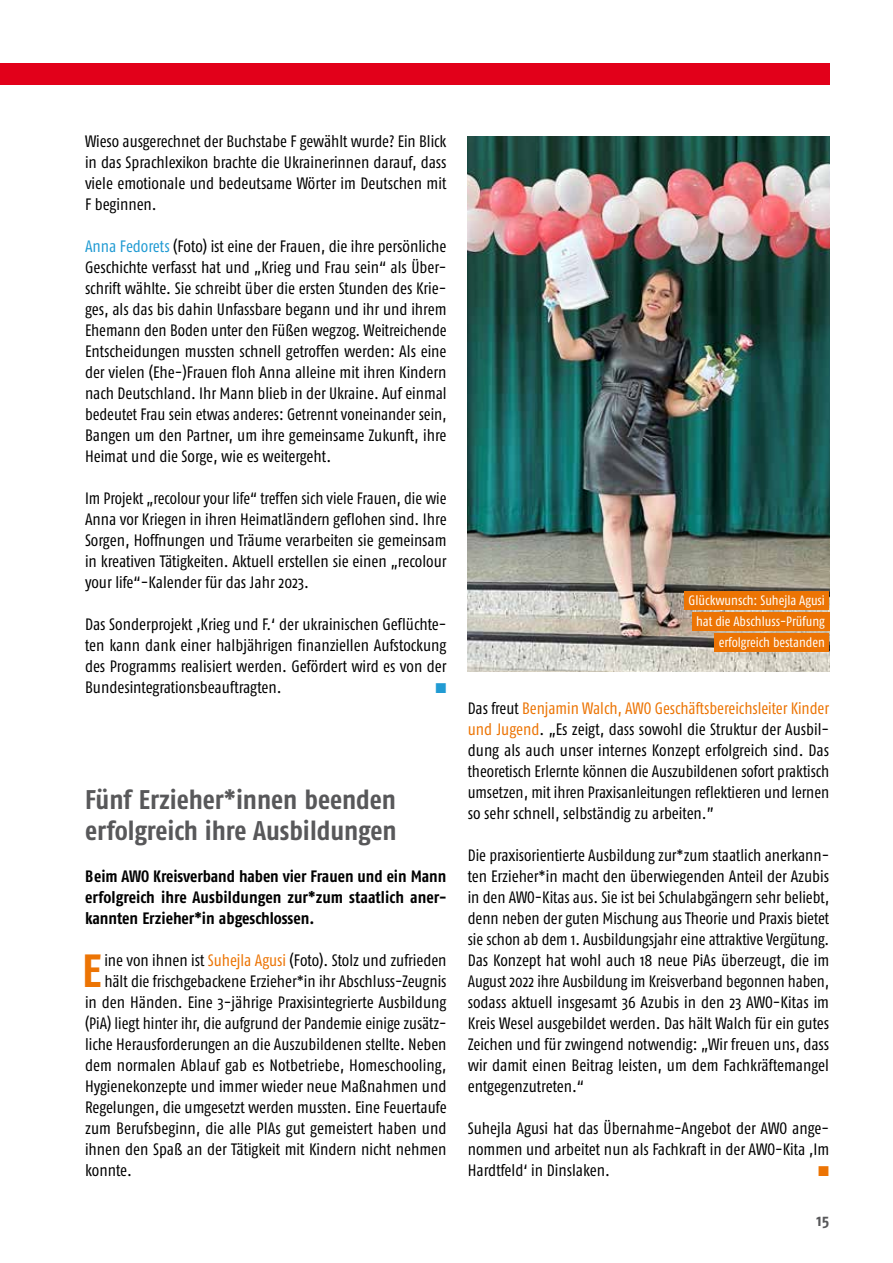
<style>
.page{position:relative;width:893px;height:1263px;background:#fff}
.page>*{position:absolute;margin:0;border:0;box-sizing:border-box;transform-origin:0 0}
.t1{font:700 46.5px "Fago Co";color:#ec7404}
.t2{font:700 27px/31.5px "Fago Co";color:#58585a}
.t3{font:16.5px/21px "Fago Co";color:#000;text-align:justify}
.t4{font:700 16.5px/21px "Fago Co";color:#000;text-align:justify}
.t5{font:700 16.5px "Fago Co";color:#58585a}
.t6{font:16.5px "European Pi Three";color:#219bd3}
.t7{font:16.5px "European Pi Three";color:#ec7404}
.t8{font:13.5px "Fago Co";letter-spacing:-.005em;color:#fff}
.s1{color:#219bd3}
.s2{color:#ec7404}
</style>
<div class="page">
<div style="left:0;top:63px;width:829px;height:21px;background:#e2001a"></div>
<img style="left:468px;top:136px;width:361px;height:536px">
<div style="left:714px;top:633px;width:115px;height:18px;background:#ec7404"></div>
<div style="left:692px;top:612px;width:137px;height:18px;background:#ec7404"></div>
<div style="left:684px;top:591px;width:145px;height:18px;background:#ec7404"></div>
<p class="t3" style="left:85px;top:131px;width:363px">Wieso ausgerechnet der Buchstabe F gewählt wurde? Ein Blick in das Sprachlexikon brachte die Ukrainerinnen darauf, dass viele emotionale und bedeutsame Wörter im Deutschen mit F beginnen.</p>
<p class="t3" style="left:85px;top:236px;width:363px"><span class="s1">Anna Fedorets</span> (Foto) ist eine der Frauen, die ihre persönliche Geschichte verfasst hat und „Krieg und Frau sein“ als Über&shy;schrift wählte. Sie schreibt über die ersten Stunden des Krie&shy;ges, als das bis dahin Unfassbare begann und ihr und ihrem Ehemann den Boden unter den Füßen wegzog. Weitreichende Entscheidungen mussten schnell getroffen werden: Als eine der vielen (Ehe-)Frauen floh Anna alleine mit ihren Kindern nach Deutschland. Ihr Mann blieb in der Ukraine. Auf einmal bedeutet Frau sein etwas anderes: Getrennt voneinander sein, Bangen um den Partner, um ihre gemeinsame Zukunft, ihre Heimat und die Sorge, wie es weitergeht.</p>
<p class="t3" style="left:85px;top:488px;width:363px">Im Projekt „recolour your life“ treffen sich viele Frauen, die wie Anna vor Kriegen in ihren Heimatländern geflohen sind. Ihre Sorgen, Hoffnungen und Träume verarbeiten sie gemeinsam in kreativen Tätigkeiten. Aktuell erstellen sie einen „recolour your life“-Kalender für das Jahr 2023.</p>
<p class="t3" style="left:85px;top:614px;width:363px">Das Sonderprojekt ‚Krieg und F.‘ der ukrainischen Geflüchte&shy;ten kann dank einer halbjährigen finanziellen Aufstockung des Programms realisiert werden. Gefördert wird es von der Bundesintegrationsbeauftragten.</p>
<p class="t6" style="left:435px;top:677px;width:12px">K</p>
<h2 class="t2" style="left:85px;top:783px;width:313px">Fünf Erzieher*innen beenden erfolgreich ihre Ausbildungen</h2>
<p class="t4" style="left:85px;top:866px;width:363px">Beim AWO Kreisverband haben vier Frauen und ein Mann erfolgreich ihre Ausbildungen zur*zum staatlich aner&shy;kannten Erzieher*in abgeschlossen.</p>
<h1 class="t1" style="left:82px;top:944px;width:21px">E</h1>
<p class="t3" style="left:104px;top:950px;width:344px">ine von ihnen ist <span class="s2">Suhejla Agusi</span> (Foto). Stolz und zufrieden</p>
<p class="t3" style="left:104px;top:971px;width:344px">hält die frischgebackene Erzieher*in ihr Abschluss-Zeugnis</p>
<p class="t3" style="left:85px;top:992px;width:363px">in den Händen. Eine 3-jährige Praxisintegrierte Ausbildung</p>
<p class="t3" style="left:85px;top:1013px;width:363px">(PiA) liegt hinter ihr, die aufgrund der Pandemie einige zusätz-</p>
<p class="t3" style="left:85px;top:1034px;width:363px">liche Herausforderungen an die Auszubildenen stellte. Neben</p>
<p class="t3" style="left:85px;top:1055px;width:363px">dem normalen Ablauf gab es Notbetriebe, Homeschooling,</p>
<p class="t3" style="left:85px;top:1076px;width:363px">Hygienekonzepte und immer wieder neue Maßnahmen und</p>
<p class="t3" style="left:85px;top:1097px;width:363px">Regelungen, die umgesetzt werden mussten. Eine Feuertaufe</p>
<p class="t3" style="left:85px;top:1118px;width:363px">zum Berufsbeginn, die alle PIAs gut gemeistert haben und</p>
<p class="t3" style="left:85px;top:1139px;width:363px">ihnen den Spaß an der Tätigkeit mit Kindern nicht nehmen</p>
<p class="t3" style="left:85px;top:1160px;width:48px">konnte.</p>
<p class="t8" style="left:688px;top:593px;width:138px">Glückwunsch: Suhejla Agusi</p>
<p class="t8" style="left:696px;top:614px;width:130px">hat die Abschluss-Prüfung</p>
<p class="t8" style="left:719px;top:635px;width:108px">erfolgreich bestanden</p>
<p class="t3" style="left:468px;top:698px;width:363px">Das freut <span class="s2">Benjamin Walch, AWO Geschäftsbereichsleiter Kinder und Jugend</span>. „Es zeigt, dass sowohl die Struktur der Ausbil&shy;dung als auch unser internes Konzept erfolgreich sind. Das theoretisch Erlernte können die Auszubildenen sofort praktisch umsetzen, mit ihren Praxisanleitungen reflektieren und lernen so sehr schnell, selbständig zu arbeiten.”</p>
<p class="t3" style="left:468px;top:845px;width:363px">Die praxisorientierte Ausbildung zur*zum staatlich anerkann&shy;ten Erzieher*in macht den überwiegenden Anteil der Azubis in den AWO-Kitas aus. Sie ist bei Schulabgängern sehr beliebt, denn neben der guten Mischung aus Theorie und Praxis bietet sie schon ab dem 1. Ausbildungsjahr eine attraktive Vergütung.<br>Das Konzept hat wohl auch 18 neue PiAs überzeugt, die im August 2022 ihre Ausbildung im Kreisverband begonnen haben, sodass aktuell insgesamt 36 Azubis in den 23 AWO-Kitas im Kreis Wesel ausgebildet werden. Das hält Walch für ein gutes Zeichen und für zwingend notwendig: „Wir freuen uns, dass wir damit einen Beitrag leisten, um dem Fachkräftemangel entgegenzutreten.“</p>
<p class="t3" style="left:468px;top:1118px;width:363px">Suhejla Agusi hat das Übernahme-Angebot der AWO ange&shy;nommen und arbeitet nun als Fachkraft in der AWO-Kita ‚Im Hardtfeld‘ in Dinslaken.</p>
<p class="t7" style="left:818px;top:1160px;width:12px">K</p>
<p class="t5" style="left:816px;top:1211px;width:14px">15</p>
</div>
